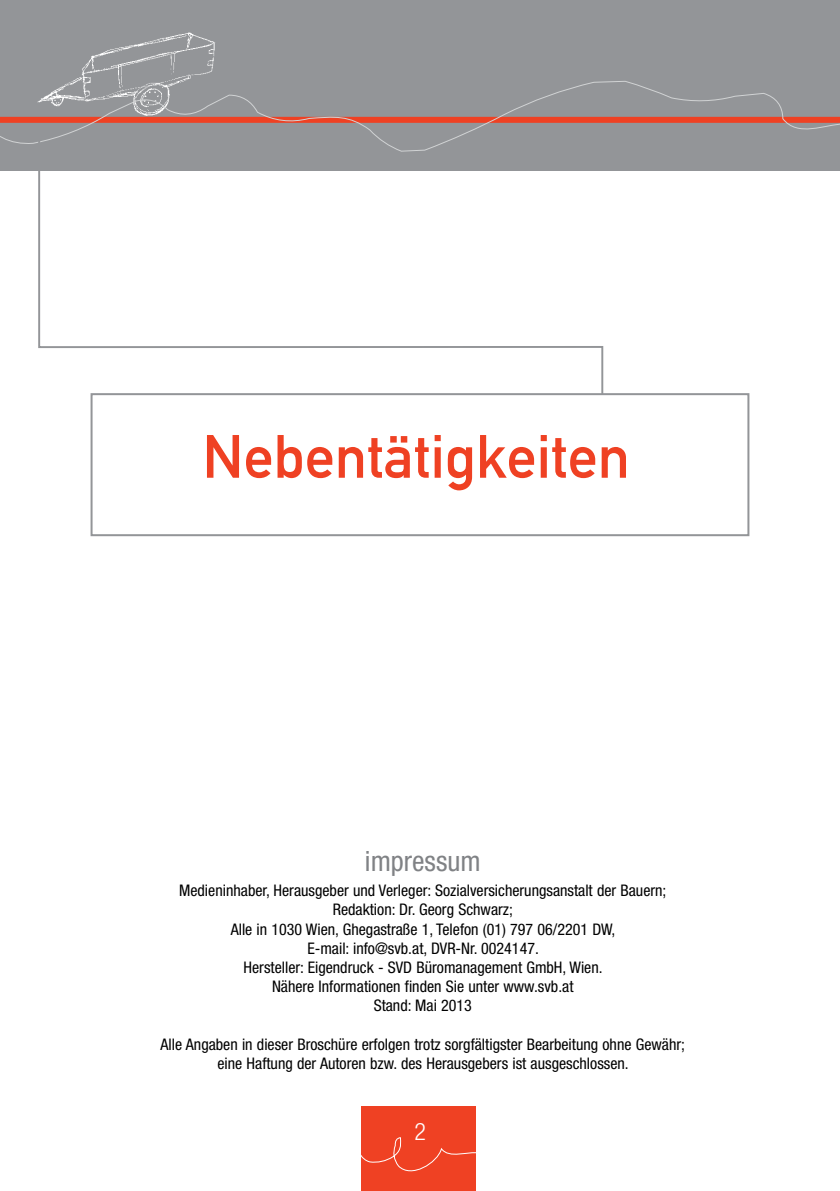
<style>
.page{position:relative;width:840px;height:1191px;background:#fff}
.page>*{position:absolute;margin:0;border:0;box-sizing:border-box;transform-origin:0 0}
.t1{font:60px "DIN Mittelschrift";color:#ef4123}
.t2{font:condensed 28px "Helvetica Neue LT Std";color:#808285}
.t3{font:300 condensed 24px "Helvetica Neue LT Std";color:#fff}
.t4{font:condensed 16px/19.2px "Helvetica Neue LT Std";color:#000;text-align:center}
</style>
<div class="page">
<div style="left:361px;top:1106px;width:114px;height:85px;background:#ef4123"></div>
<div style="left:0;top:0;width:839px;height:170px;background:#939598"></div>
<img style="left:85px;top:32px;width:130px;height:33px">
<svg style="left:0;top:65px;width:839px;height:79px"></svg>
<svg style="left:361px;top:1136px;width:115px;height:43px"></svg>
<div style="left:90px;top:393px;width:659px;height:143px;border:2px solid #939598"></div>
<svg style="left:37px;top:133px;width:567px;height:263px"></svg>
<h1 class="t1" style="left:202px;top:421px;width:429px">Nebentätigkeiten</h1>
<h2 class="t2" style="left:365px;top:844px;width:117px">impressum</h2>
<p class="t4" style="left:179px;top:880px;width:488px">Medieninhaber, Herausgeber und Verleger: Sozialversicherungsanstalt der Bauern; Redaktion: Dr. Georg Schwarz;<br>Alle in 1030 Wien, Ghegastraße 1, Telefon (01) 797 06/2201 DW,<br>E-mail: info@svb.at, DVR-Nr. 0024147.<br>Hersteller: Eigendruck - SVD Büromanagement GmbH, Wien.<br>Nähere Informationen finden Sie unter www.svb.at<br>Stand: Mai 2013</p>
<p class="t4" style="left:160px;top:1034px;width:525px">Alle Angaben in dieser Broschüre erfolgen trotz sorgfältigster Bearbeitung ohne Gewähr; eine Haftung der Autoren bzw. des Herausgebers ist ausgeschlossen.</p>
<h3 class="t3" style="left:414px;top:1117px;width:13px">2</h3>
</div>
